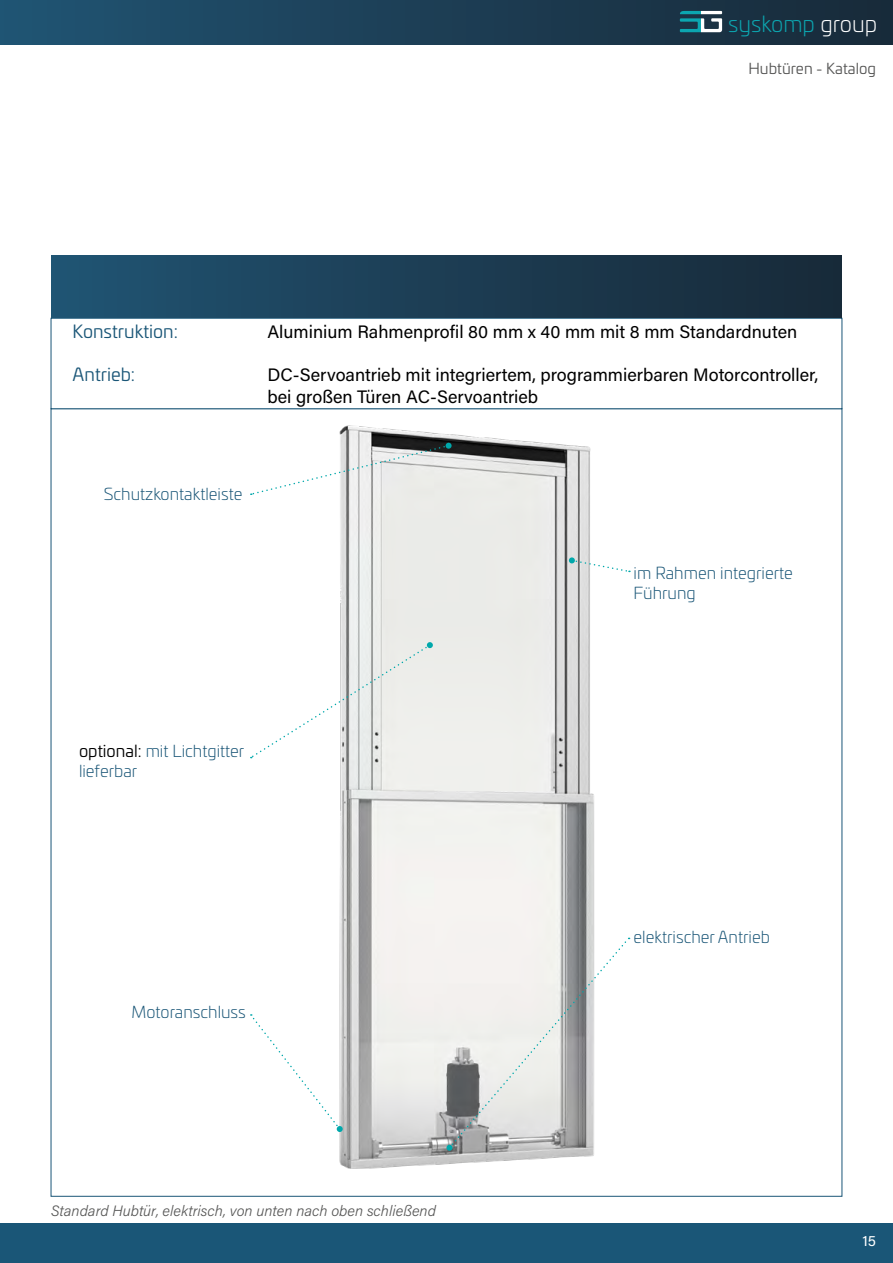
<style>
.page{position:relative;width:893px;height:1263px;background:#fff}
.page>*{position:absolute;margin:0;border:0;box-sizing:border-box;transform-origin:0 0}
.t1{font:300 22.2px "Univia Pro";color:#0ca6b0}
.t2{font:18px/21.6px "Acumin Pro";color:#000}
.t3{font:18px "Univia Pro";color:#1a5677}
.t4{font:300 16.5px/19.8px "Univia Pro";color:#1a5677}
.t5{font:italic 300 15px "Acumin Pro";color:#565655}
.t6{font:15px "Univia Pro";color:#565655}
.t7{font:15px "Acumin Pro";color:#fff}
.s1{color:#fff}
.s2{font-weight:400;color:#000}
</style>
<div class="page">
<div style="left:0;top:0;width:893px;height:45px;background:linear-gradient(to right,#205372,#192a38)"></div>
<svg style="left:680px;top:11px;width:42px;height:21px"></svg>
<div style="left:0;top:1223px;width:893px;height:40px;background:#1a5677"></div>
<img style="left:250px;top:425px;width:381px;height:744px">
<svg style="left:251px;top:443px;width:201px;height:52px"></svg>
<svg style="left:569px;top:557px;width:61px;height:16px"></svg>
<svg style="left:251px;top:642px;width:182px;height:116px"></svg>
<svg style="left:446px;top:938px;width:184px;height:213px"></svg>
<svg style="left:250px;top:1014px;width:93px;height:118px"></svg>
<div style="left:51px;top:318px;width:791px;height:91px;border:1px solid #1a5677"></div>
<div style="left:51px;top:255px;width:791px;height:63px;background:linear-gradient(to right,#205372,#182937)"></div>
<p class="t1" style="left:728px;top:8px;width:151px">syskomp <span class="s1">group</span></p>
<p class="t6" style="left:748px;top:58px;width:129px">Hubtüren - Katalog</p>
<p class="t3" style="left:73px;top:319px;width:107px">Konstruktion:</p>
<p class="t2" style="left:267px;top:320px;width:531px">Aluminium Rahmenprofil 80 mm x 40 mm mit 8 mm Standardnuten</p>
<p class="t3" style="left:73px;top:362px;width:64px">Antrieb:</p>
<p class="t2" style="left:267px;top:364px;width:552px">DC-Servoantrieb mit integriertem, programmierbaren Motorcontroller, bei großen Türen AC-Servoantrieb</p>
<p class="t4" style="left:104px;top:484px;width:140px">Schutzkontaktleiste</p>
<p class="t4" style="left:79px;top:740px;width:167px"><span class="s2">optional:</span> mit Lichtgitter lieferbar</p>
<p class="t4" style="left:132px;top:1001px;width:116px">Motoranschluss</p>
<p class="t5" style="left:51px;top:1200px;width:386px">Standard Hubtür, elektrisch, von unten nach oben schließend</p>
<p class="t4" style="left:634px;top:562px;width:161px">im Rahmen integrierte<br>Führung</p>
<p class="t4" style="left:634px;top:927px;width:138px">elektrischer Antrieb</p>
<p class="t7" style="left:862px;top:1230px;width:15px">15</p>
</div>
